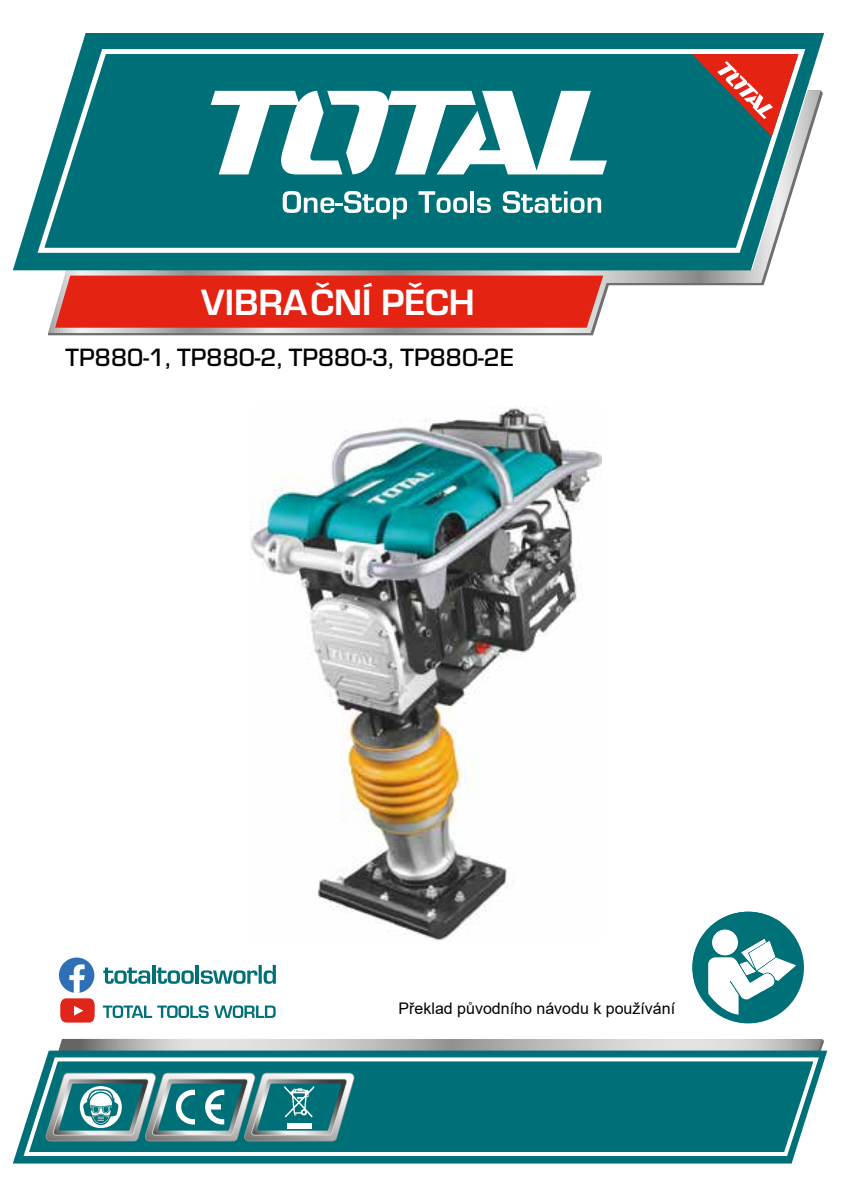
<style>
.page{position:relative;width:842px;height:1191px;background:#fff}
.page>*{position:absolute;margin:0;border:0;box-sizing:border-box;transform-origin:0 0}
.t1{font:700 38px "Eurostile";color:#fff}
.t2{font:500 26px "Eurostile";color:#000}
.t3{font:16px "Arial";color:#000}
</style>
<div class="page">
<svg style="left:48px;top:270px;width:721px;height:63px"></svg>
<div style="left:55px;top:275px;width:548px;height:53px;background:#e42313"></div>
<svg style="left:13px;top:33px;width:811px;height:237px;fill:#007078"></svg>
<svg style="left:34px;top:45px;width:775px;height:210px;background:#26858b"></svg>
<svg style="left:211px;top:91px;width:396px;height:83px"></svg>
<svg style="left:283px;top:191px;width:124px;height:28px"></svg>
<svg style="left:418px;top:191px;width:49px;height:22px"></svg>
<hr style="left:470px;top:191px;width:4px;height:22px;background:#fff">
<svg style="left:477px;top:197px;width:14px;height:16px"></svg>
<svg style="left:503px;top:191px;width:98px;height:22px"></svg>
<svg style="left:692px;top:54px;width:106px;height:82px;background:#805e5a"></svg>
<svg style="left:58px;top:1039px;width:766px;height:11px;background:#c0c0c0"></svg>
<svg style="left:13px;top:1050px;width:814px;height:113px;fill:#007078"></svg>
<svg style="left:21px;top:1054px;width:801px;height:104px;background:#26858c"></svg>
<svg style="left:45px;top:1072px;width:310px;height:69px;background:#649a9e"></svg>
<svg style="left:103px;top:1005px;width:173px;height:13px"></svg>
<svg style="left:103px;top:967px;width:47px;height:16px"></svg>
<hr style="left:153px;top:965px;width:3px;height:18px;background:#007078">
<svg style="left:157px;top:967px;width:37px;height:16px"></svg>
<hr style="left:196px;top:965px;width:3px;height:18px;background:#007078">
<svg style="left:201px;top:965px;width:75px;height:18px"></svg>
<div style="left:59px;top:957px;width:35px;height:36px;background:#2e6fb6;border-radius:50%"></div>
<svg style="left:60px;top:964px;width:35px;height:58px"></svg>
<div style="left:692px;top:911px;width:112px;height:112px;background:#007078;border-radius:50%"></div>
<svg style="left:708px;top:959px;width:88px;height:55px"></svg>
<img style="left:692px;top:911px;width:89px;height:79px">
<img style="left:712px;top:929px;width:26px;height:26px;border-radius:13px">
<img style="left:708px;top:957px;width:69px;height:33px">
<img style="left:740px;top:961px;width:16px;height:14px">
<img style="left:741px;top:939px;width:25px;height:29px">
<img style="left:749px;top:940px;width:26px;height:30px">
<img style="left:757px;top:957px;width:24px;height:23px">
<img style="left:250px;top:406px;width:351px;height:535px">
<h1 class="t1" style="left:201px;top:275px;width:275px">VIBRAČNÍ PĚCH</h1>
<p class="t2" style="left:66px;top:340px;width:450px">TP880-1, TP880-2, TP880-3, TP880-2E</p>
<p class="t3" style="left:399px;top:997px;width:278px">Překlad původního návodu k používání</p>
</div>
